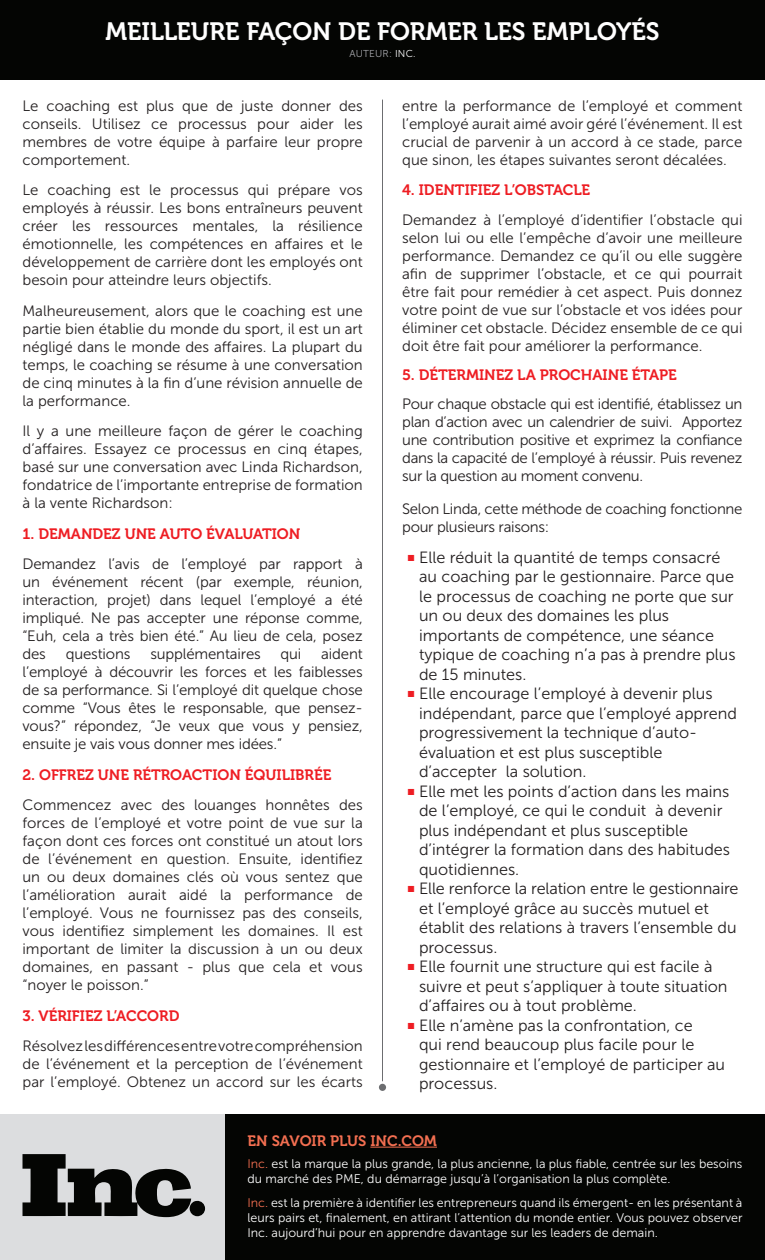
<style>
.page{position:relative;width:765px;height:1260px;background:#fff}
.page>*{position:absolute;margin:0;border:0;box-sizing:border-box;transform-origin:0 0}
.t1{font:25px "Museo 700";color:#fff}
.t2{font:16.25px/19.5px "Museo Sans 300";color:#231f20}
.t3{font:15px/18px "Museo Sans 300";color:#231f20;text-align:justify}
.t4{font:15px "Museo 700";color:#ee1d23}
.t5{font:15px/18px "Museo Sans 300";letter-spacing:-.02em;color:#231f20}
.t6{font:15px "Museo 700";color:#f36f51}
.t7{font:12.5px/15px "Museo Sans 300";color:#fff}
.t8{font:10px "Museo Sans 300";letter-spacing:.02em;color:#a8a9ad}
.s1{color:#fff}
.s2{color:#ee1d23}
.s3{color:#f36f51}
</style>
<div class="page">
<div style="left:0;top:1114px;width:278px;height:146px;background:#dcdddf"></div>
<div style="left:0;top:0;width:765px;height:79px;background:#040503"></div>
<div style="left:226px;top:1114px;width:539px;height:146px;background:#040503"></div>
<hr style="left:382px;top:100px;width:1px;height:987px;background:#6c6d70">
<svg style="left:378px;top:1082px;width:9px;height:10px"></svg>
<div style="left:376px;top:1081px;width:13px;height:12px;border:2px solid #fff;border-radius:50%"></div>
<hr style="left:370px;top:1147px;width:67px;height:1px;background:#f36f51">
<svg style="left:22px;top:1154px;width:183px;height:63px"></svg>
<h1 class="t1" style="left:105px;top:18px;width:556px">MEILLEURE FAÇON DE FORMER LES EMPLOYÉS</h1>
<p class="t8" style="left:349px;top:49px;width:68px">Auteur: <span class="s1">Inc.</span></p>
<p class="t3" style="left:22px;top:97px;width:342px">Le coaching est plus que de juste donner des conseils. Utilisez ce processus pour aider les membres de votre équipe à parfaire leur propre comportement.</p>
<p class="t3" style="left:22px;top:181px;width:342px">Le coaching est le processus qui prépare vos employés à réussir. Les bons entraîneurs peuvent créer les ressources mentales, la résilience émotionnelle, les compétences en affaires et le développement de carrière dont les employés ont besoin pour atteindre leurs objectifs.</p>
<p class="t3" style="left:22px;top:302px;width:342px">Malheureusement, alors que le coaching est une partie bien établie du monde du sport, il est un art négligé dans le monde des affaires. La plupart du temps, le coaching se résume à une conversation de cinq minutes à la fin d’une révision annuelle de la performance.</p>
<p class="t3" style="left:22px;top:422px;width:342px">Il y a une meilleure façon de gérer le coaching d’affaires. Essayez ce processus en cinq étapes, basé sur une conversation avec Linda Richardson, fondatrice de l’importante entreprise de formation à la vente Richardson:</p>
<p class="t4" style="left:22px;top:525px;width:279px">1. DEMANDEZ UNE AUTO ÉVALUATION</p>
<p class="t3" style="left:22px;top:555px;width:342px">Demandez l’avis de l’employé par rapport à un événement récent (par exemple, réunion, interaction, projet) dans lequel l’employé a été impliqué. Ne pas accepter une réponse comme, “Euh, cela a très bien été.” Au lieu de cela, posez des</p>
<p class="t3" style="left:22px;top:645px;width:342px;text-indent:299px">aident l’employé à découvrir les forces et les faiblesses de sa performance. Si l’employé dit quelque chose comme “Vous êtes le responsable, que pensez&shy;vous?” répondez, “Je veux que vous y pensiez, ensuite je vais vous donner mes idées.”</p>
<p class="t4" style="left:22px;top:766px;width:310px">2. OFFREZ UNE RÉTROACTION ÉQUILIBRÉE</p>
<p class="t3" style="left:22px;top:796px;width:342px">Commencez avec des louanges honnêtes des forces de l’employé et votre point de vue sur la façon dont ces forces ont constitué un atout lors de l’événement en question. Ensuite, identifiez un ou deux domaines clés où vous sentez que l’amélioration aurait aidé la performance de l’employé. Vous ne fournissez pas des conseils, vous identifiez simplement les domaines. Il est important de limiter la discussion à un ou deux domaines, en passant - plus que cela et vous “noyer le poisson.”</p>
<p class="t4" style="left:22px;top:1007px;width:158px">3. VÉRIFIEZ L’ACCORD</p>
<p class="t3" style="left:22px;top:1037px;width:342px">Résolvez les différences entre votre compréhension de l’événement et la perception de l’événement par l’employé. Obtenez un accord sur les écarts</p>
<p class="t3" style="left:66px;top:645px;width:66px">questions</p>
<p class="t3" style="left:150px;top:645px;width:112px">supplémentaires</p>
<p class="t3" style="left:281px;top:645px;width:22px">qui</p>
<p class="t3" style="left:402px;top:97px;width:342px">entre la performance de l’employé et comment l’employé aurait aimé avoir géré l’événement. Il est crucial de parvenir à un accord à ce stade, parce que sinon, les étapes suivantes seront décalées.</p>
<p class="t4" style="left:402px;top:182px;width:189px">4. IDENTIFIEZ L’OBSTACLE</p>
<p class="t3" style="left:402px;top:211px;width:342px">Demandez à l’employé d’identifier l’obstacle qui selon lui ou elle l’empêche d’avoir une meilleure performance. Demandez ce qu’il ou elle suggère afin de supprimer l’obstacle, et ce qui pourrait être fait pour remédier à cet aspect. Puis donnez votre point de vue sur l’obstacle et vos idées pour éliminer cet obstacle. Décidez ensemble de ce qui doit être fait pour améliorer la performance.</p>
<p class="t4" style="left:402px;top:366px;width:276px">5. DÉTERMINEZ LA PROCHAINE ÉTAPE</p>
<p class="t3" style="left:402px;top:395px;width:342px">Pour chaque obstacle qui est identifié, établissez un plan d’action avec un calendrier de suivi. Apportez une contribution positive et exprimez la confiance dans la capacité de l’employé à réussir. Puis revenez sur la question au moment convenu.</p>
<p class="t5" style="left:402px;top:500px;width:342px">Selon Linda, cette méthode de coaching fonctionne pour plusieurs raisons:</p>
<p class="t2" style="left:419px;top:548px;width:318px;text-indent:-11px"><span class="s2">■</span> Elle réduit la quantité de temps consacré au coaching par le gestionnaire. Parce que le processus de coaching ne porte que sur un ou deux des domaines les plus importants de compétence, une séance typique de coaching n’a pas à prendre plus de 15 minutes.</p>
<p class="t2" style="left:419px;top:684px;width:319px;text-indent:-11px"><span class="s2">■</span> Elle encourage l’employé à devenir plus indépendant, parce que l’employé apprend progressivement la technique d’auto&shy;évaluation et est plus susceptible d’accepter la solution.</p>
<p class="t2" style="left:419px;top:782px;width:313px;text-indent:-11px"><span class="s2">■</span> Elle met les points d’action dans les mains de l’employé, ce qui le conduit à devenir plus indépendant et plus susceptible d’intégrer la formation dans des habitudes quotidiennes.</p>
<p class="t2" style="left:419px;top:879px;width:321px;text-indent:-11px"><span class="s2">■</span> Elle renforce la relation entre le gestionnaire et l’employé grâce au succès mutuel et établit des relations à travers l’ensemble du processus.</p>
<p class="t2" style="left:419px;top:957px;width:310px;text-indent:-11px"><span class="s2">■</span> Elle fournit une structure qui est facile à suivre et peut s’appliquer à toute situation d’affaires ou à tout problème.</p>
<p class="t2" style="left:419px;top:1016px;width:308px;text-indent:-11px"><span class="s2">■</span> Elle n’amène pas la confrontation, ce<br>qui rend beaucoup plus facile pour le gestionnaire et l’employé de participer au processus.</p>
<p class="t6" style="left:248px;top:1132px;width:191px">EN SAVOIR PLUS INC.COM</p>
<p class="t7" style="left:248px;top:1156px;width:496px"><span class="s3">Inc.</span> est la marque la plus grande, la plus ancienne, la plus fiable, centrée sur les besoins du marché des PME, du démarrage jusqu’à l’organisation la plus complète.</p>
<p class="t7" style="left:248px;top:1195px;width:496px;text-align:justify"><span class="s3">Inc.</span> est la première à identifier les entrepreneurs quand ils émergent- en les présentant à leurs pairs et, finalement, en attirant l’attention du monde entier. Vous pouvez observer Inc. aujourd’hui pour en apprendre davantage sur les leaders de demain.</p>
</div>
